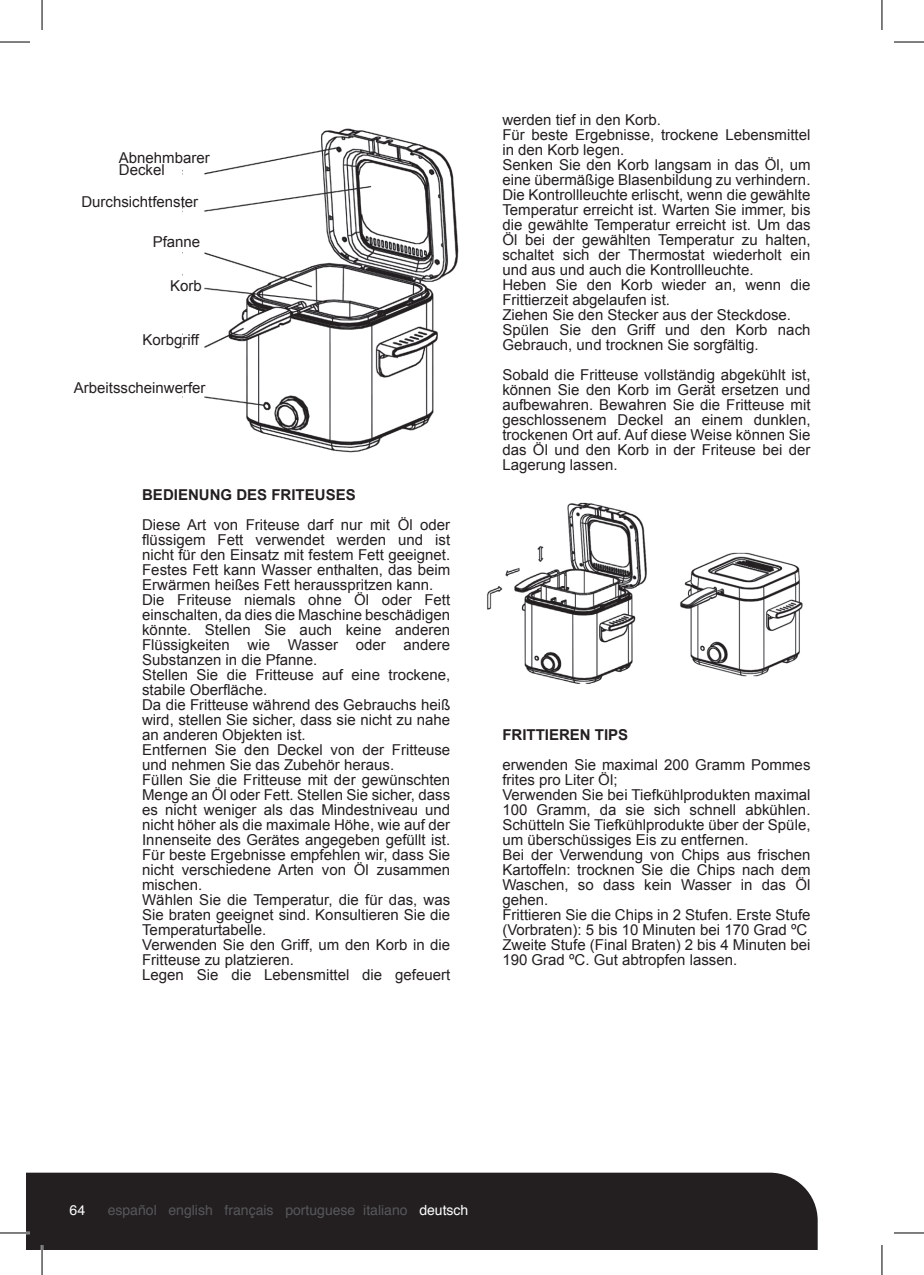
<style>
.page{position:relative;width:924px;height:1275px;background:#fff}
.page>*{position:absolute;margin:0;border:0;box-sizing:border-box;transform-origin:0 0}
.t1{font:15px/15px "Arial";color:#231f20}
.t2{font:700 15px "Arial";color:#231f20}
.t3{font:14px "Helvetica";color:#57585a}
.t4{font:14px "Helvetica";color:#fff}
.s1{color:#fff}
</style>
<div class="page">
<div style="left:26px;top:1172px;width:791px;height:78px;background:#231f20"></div>
<img style="left:182px;top:128px;width:277px;height:325px">
<img style="left:487px;top:502px;width:160px;height:182px">
<img style="left:680px;top:552px;width:123px;height:125px">
<hr style="left:0;top:1231px;width:30px;height:3px;background:#fff">
<hr style="left:41px;top:1245px;width:2px;height:30px;background:#fff">
<hr style="left:0;top:42px;width:30px;height:1px;background:#000">
<hr style="left:893px;top:42px;width:30px;height:1px;background:#000">
<hr style="left:0;top:1232px;width:30px;height:1px;background:#000">
<hr style="left:893px;top:1232px;width:30px;height:1px;background:#000">
<hr style="left:42px;top:0;width:1px;height:30px;background:#000">
<hr style="left:42px;top:1245px;width:1px;height:30px;background:#000">
<hr style="left:881px;top:0;width:1px;height:30px;background:#000">
<hr style="left:881px;top:1245px;width:1px;height:30px;background:#000">
<p class="t1" style="left:119px;top:151px;width:92px;line-height:12px">Abnehmbarer<br>Deckel</p>
<p class="t1" style="left:81px;top:194px;width:118px">Durchsichtfenster</p>
<p class="t1" style="left:153px;top:235px;width:49px">Pfanne</p>
<p class="t1" style="left:170px;top:278px;width:33px">Korb</p>
<p class="t1" style="left:142px;top:332px;width:58px">Korbgriff</p>
<p class="t1" style="left:74px;top:380px;width:133px">Arbeitsscheinwerfer</p>
<p class="t2" style="left:142px;top:485px;width:215px">BEDIENUNG DES FRITEUSES</p>
<p class="t1" style="left:142px;top:517px;width:309px">Diese Art von Friteuse darf nur mit Öl oder flüssigem Fett verwendet werden und ist nicht für den Einsatz mit festem Fett geeignet.<br>Festes Fett kann Wasser enthalten, das beim Erwärmen heißes Fett herausspritzen kann.<br>Die Friteuse niemals ohne Öl oder Fett einschalten, da dies die Maschine beschädigen könnte. Stellen Sie auch keine anderen Flüssigkeiten wie Wasser oder andere Substanzen in die Pfanne.<br>Stellen Sie die Fritteuse auf eine trockene, stabile Oberfläche.<br>Da die Fritteuse während des Gebrauchs heiß wird, stellen Sie sicher, dass sie nicht zu nahe an anderen Objekten ist.<br>Entfernen Sie den Deckel von der Fritteuse und nehmen Sie das Zubehör heraus.<br>Füllen Sie die Fritteuse mit der gewünschten Menge an Öl oder Fett. Stellen Sie sicher, dass es nicht weniger als das Mindestniveau und nicht höher als die maximale Höhe, wie auf der Innenseite des Gerätes angegeben gefüllt ist.<br>Für beste Ergebnisse empfehlen wir, dass Sie nicht verschiedene Arten von Öl zusammen mischen.<br>Wählen Sie die Temperatur, die für das, was Sie braten geeignet sind. Konsultieren Sie die Temperaturtabelle.<br>Verwenden Sie den Griff, um den Korb in die Fritteuse zu platzieren.<br>Legen Sie die Lebensmittel die gefeuert</p>
<p class="t1" style="left:502px;top:112px;width:309px">werden tief in den Korb.<br>Für beste Ergebnisse, trockene Lebensmittel in den Korb legen.<br>Senken Sie den Korb langsam in das Öl, um eine übermäßige Blasenbildung zu verhindern.<br>Die Kontrollleuchte erlischt, wenn die gewählte Temperatur erreicht ist. Warten Sie immer, bis die gewählte Temperatur erreicht ist. Um das Öl bei der gewählten Temperatur zu halten, schaltet sich der Thermostat wiederholt ein und aus und auch die Kontrollleuchte.<br>Heben Sie den Korb wieder an, wenn die Frittierzeit abgelaufen ist.<br>Ziehen Sie den Stecker aus der Steckdose.<br>Spülen Sie den Griff und den Korb nach Gebrauch, und trocknen Sie sorgfältig.</p>
<p class="t1" style="left:502px;top:367px;width:309px;text-align:justify">Sobald die Fritteuse vollständig abgekühlt ist, können Sie den Korb im Gerät ersetzen und aufbewahren. Bewahren Sie die Fritteuse mit geschlossenem Deckel an einem dunklen, trockenen Ort auf. Auf diese Weise können Sie das Öl und den Korb in der Friteuse bei der Lagerung lassen.</p>
<p class="t2" style="left:502px;top:725px;width:127px">FRITTIEREN TIPS</p>
<p class="t1" style="left:502px;top:757px;width:309px">erwenden Sie maximal 200 Gramm Pommes frites pro Liter Öl;<br>Verwenden Sie bei Tiefkühlprodukten maximal 100 Gramm, da sie sich schnell abkühlen.<br>Schütteln Sie Tiefkühlprodukte über der Spüle, um überschüssiges Eis zu entfernen.<br>Bei der Verwendung von Chips aus frischen Kartoffeln: trocknen Sie die Chips nach dem Waschen, so dass kein Wasser in das Öl gehen.<br>Frittieren Sie die Chips in 2 Stufen. Erste Stufe (Vorbraten): 5 bis 10 Minuten bei 170 Grad ºC Zweite Stufe (Final Braten) 2 bis 4 Minuten bei 190 Grad ºC. Gut abtropfen lassen.</p>
<p class="t4" style="left:70px;top:1199px;width:17px">64</p>
<p class="t3" style="left:108px;top:1199px;width:362px">español english français portuguese italiano <span class="s1">deutsch</span></p>
</div>
